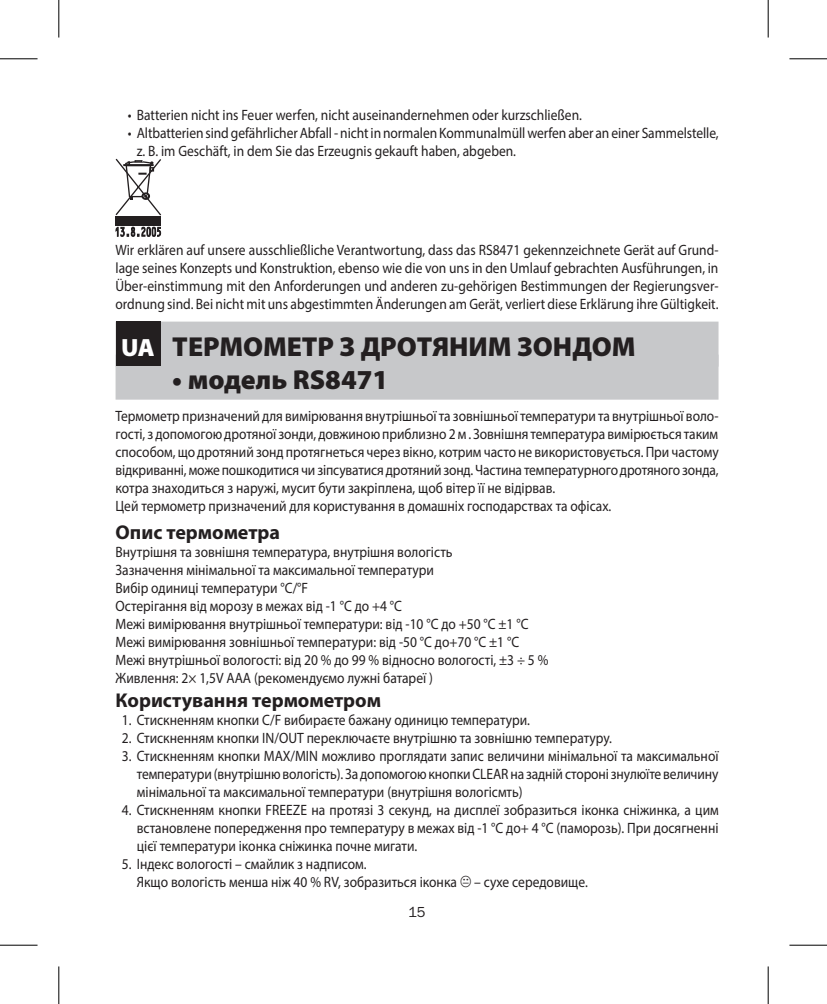
<style>
.page{position:relative;width:827px;height:1004px;background:#fff}
.page>*{position:absolute;margin:0;border:0;box-sizing:border-box;transform-origin:0 0}
.t1{font:900 27.5px "Myriad Pro";color:#231f20}
.t2{font:900 25px "Myriad Pro";color:#fff}
.t3{font:700 20px "Myriad Pro";color:#231f20}
.t4{font:15px/18px "Myriad Pro";color:#231f20;scale:.9 1}
.t5{font:15px "Franklin Got Itc TEE";color:#231f20}
</style>
<div class="page">
<div style="left:115px;top:321px;width:603px;height:45px;background:#c7c8ca"></div>
<div style="left:115px;top:354px;width:603px;height:45px;background:#c7c8ca"></div>
<div style="left:115px;top:321px;width:45px;height:45px;background:#231f20"></div>
<svg style="left:115px;top:159px;width:46px;height:58px"></svg>
<div style="left:116px;top:216px;width:45px;height:9px;background:#231f20"></div>
<svg style="left:115px;top:225px;width:46px;height:12px"></svg>
<hr style="left:0;top:58px;width:38px;height:1px;background:#000">
<hr style="left:789px;top:58px;width:37px;height:1px;background:#000">
<hr style="left:0;top:944px;width:38px;height:1px;background:#000">
<hr style="left:789px;top:944px;width:37px;height:1px;background:#000">
<hr style="left:58px;top:0;width:1px;height:38px;background:#000">
<hr style="left:58px;top:966px;width:1px;height:37px;background:#000">
<hr style="left:767px;top:0;width:1px;height:38px;background:#000">
<hr style="left:767px;top:966px;width:1px;height:37px;background:#000">
<p class="t4" style="left:128px;top:105px;width:506px">• Batterien nicht ins Feuer werfen, nicht auseinandernehmen oder kurzschließen.</p>
<p class="t4" style="left:137px;top:123px;width:647px;text-indent:-9px">• Altbatterien sind gefährlicher Abfall - nicht in normalen Kommunalmüll werfen aber an einer Sammelstelle, z. B. im Geschäft, in dem Sie das Erzeugnis gekauft haben, abgeben.</p>
<p class="t4" style="left:115px;top:240px;width:671px;text-align:justify">Wir erklären auf unsere ausschließliche Verantwortung, dass das RS8471 gekennzeichnete Gerät auf Grund&shy;lage seines Konzepts und Konstruktion, ebenso wie die von uns in den Umlauf gebrachten Ausführungen, in Über-einstimmung mit den Anforderungen und anderen zu-gehörigen Bestimmungen der Regierungsver&shy;ordnung sind. Bei nicht mit uns abgestimmten Änderungen am Gerät, verliert diese Erklärung ihre Gültigkeit.</p>
<h1 class="t1" style="left:172px;top:328px;width:464px">ТЕРМОМЕТР З ДРОТЯНИМ ЗОНДОМ</h1>
<h1 class="t1" style="left:172px;top:361px;width:217px">• модель RS8471</h1>
<p class="t4" style="left:115px;top:407px;width:671px">Термометр призначений для вимірювання внутрішньої та зовнішньої температури та внутрішньої воло&shy;гості, з допомогою дротяної зонди, довжиною приблизно 2 м . Зовнішня температура вимірюється таким способом, що дротяний зонд протягнеться через вікно, котрим часто не використовується. При частому відкриванні, може пошкодитися чи зіпсуватися дротяний зонд. Частина температурного дротяного зонда, котра знаходиться з наружі, мусит бути закріплена, щоб вітер її не відірвав.<br>Цей термометр призначений для користування в домашніх господарствах та офісах.</p>
<h3 class="t3" style="left:115px;top:519px;width:166px">Опис термометра</h3>
<p class="t4" style="left:115px;top:542px;width:482px">Внутрішня та зовнішня температура, внутрішня вологість<br>Зазначення мінімальної та максимальної температури<br>Вибір одиниці температури °C/°F<br>Остерігання від морозу в межах від -1 °C до +4 °C<br>Межі вимірювання внутрішньої температури: від -10 °C до +50 °C ±1 °C Межі вимірювання зовнішньої температури: від -50 °C до+70 °C ±1 °C Межі внутрішньої вологості: від 20 % до 99 % відносно вологості, ±3 ÷ 5 % Живлення: 2× 1,5V AAA (рекомендуємо лужні батареї )</p>
<h3 class="t3" style="left:115px;top:687px;width:267px">Користування термометром</h3>
<p class="t4" style="left:122px;top:710px;width:455px">1. Стискненням кнопки C/F вибираєте бажану одиницю температури.</p>
<p class="t4" style="left:122px;top:728px;width:546px">2. Стискненням кнопки IN/OUT переключаєте внутрішню та зовнішню температуру.</p>
<p class="t4" style="left:137px;top:746px;width:647px;text-align:justify;text-indent:-15px">3. Стискненням кнопки MAX/MIN можливо проглядати запис величини мінімальної та максимальної температури (внутрішню вологість). За допомогою кнопки CLEAR на задній стороні знулюїте величину мінімальної та максимальної температури (внутрішня вологісмть)</p>
<p class="t4" style="left:137px;top:800px;width:648px;text-align:justify;text-indent:-15px">4. Стискненням кнопки FREEZE на протязі 3 секунд, на дисплеї зобразиться іконка сніжинка, а цим встановлене попередження про температуру в межах від -1 °C до+ 4 °C (паморозь). При досягненні цієї температури іконка сніжинка почне мигати.</p>
<p class="t4" style="left:137px;top:854px;width:502px;text-indent:-15px">5. Індекс вологості – смайлик з надписом.<br>Якщо вологість менша ніж 40 % RV, зобразиться іконка – сухе середовище.</p>
<h2 class="t2" style="left:121px;top:330px;width:35px">UA</h2>
<p class="t5" style="left:408px;top:903px;width:19px">15</p>
</div>
